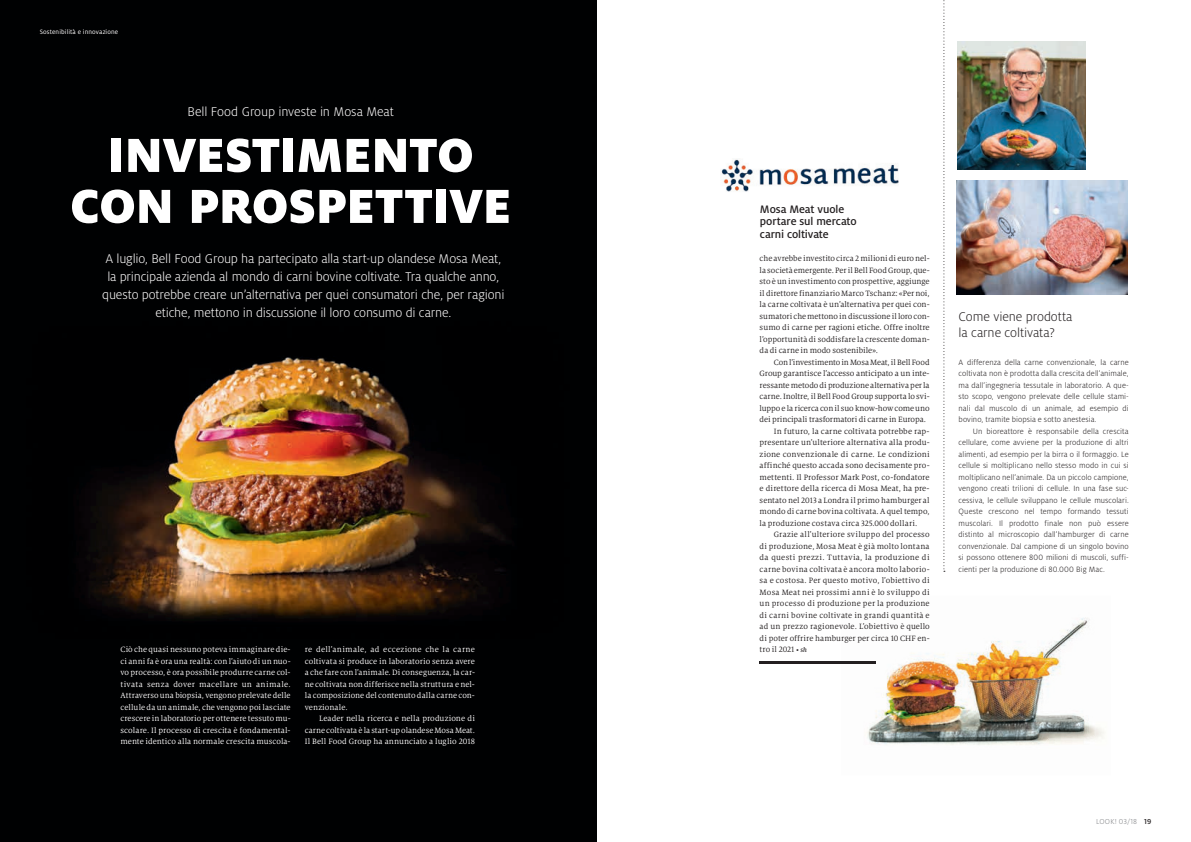
<style>
.page{position:relative;width:1191px;height:842px;background:#fff}
.page>*{position:absolute;margin:0;border:0;box-sizing:border-box;transform-origin:0 0}
.t1{font:900 53px/51px "Milo Pro";letter-spacing:-.005em;color:#fff;text-align:center}
.t2{font:300 14px/18px "Milo Pro";letter-spacing:-.01em;color:#fff;text-align:center}
.t3{font:300 14px/16px "Milo Pro";letter-spacing:-.005em;color:#231f20}
.t4{font:500 12px/12.5px "Milo Pro";letter-spacing:-.005em;color:#231f20}
.t5{font:8.5px/11.5px "Milo Serif Pro";letter-spacing:.01em;color:#231f20;text-align:justify}
.t6{font:300 8.5px/11.5px "Milo Pro";letter-spacing:.005em;color:#231f20;text-align:justify}
.t7{font:8.5px/11.5px "Milo Serif Pro";letter-spacing:.005em;color:#fff;text-align:justify}
.t8{font:8.5px "Milo Serif Pro";letter-spacing:.03em;color:#231f20}
.t9{font:8.5px "Milo Serif Pro";letter-spacing:-.01em;color:#231f20}
.t10{font:8.5px "Milo Serif Pro";letter-spacing:.035em;color:#231f20}
.t11{font:300 8px "Milo Pro";letter-spacing:.01em;color:#808285}
.t12{font:7px "Milo Pro";letter-spacing:.02em;color:#fff}
.s1{font-weight:500;font-style:italic;font-size:7px}
.s2{font-weight:500;color:#231f20}
</style>
<div class="page">
<img style="left:0;top:0;width:596px;height:842px">
<img style="left:957px;top:181px;width:170px;height:113px">
<img style="left:957px;top:41px;width:128px;height:129px">
<img style="left:862px;top:617px;width:236px;height:128px">
<img style="left:721px;top:159px;width:178px;height:33px">
<hr style="left:759px;top:662px;width:117px;height:2px;background:#231f20">
<svg style="left:943px;top:0;width:2px;height:572px"></svg>
<p class="t12" style="left:40px;top:28px;width:80px">Sostenibilità e innovazione</p>
<h2 class="t2" style="left:187px;top:103px;width:208px">Bell Food Group investe in Mosa Meat</h2>
<h1 class="t1" style="left:70px;top:129px;width:442px">INVESTIMENTO<br>CON PROSPETTIVE</h1>
<p class="t2" style="left:102px;top:249px;width:404px">A luglio, Bell Food Group ha partecipato alla start-up olandese Mosa Meat, la principale azienda al mondo di carni bovine coltivate. Tra qualche anno, questo potrebbe creare unʼalternativa per quei consumatori che, per ragioni etiche, mettono in discussione il loro consumo di carne.</p>
<p class="t7" style="left:120px;top:644px;width:172px">Ciò che quasi nessuno poteva immaginare die&shy;ci anni fa è ora una realtà: con lʼaiuto di un nuo&shy;vo processo, è ora possibile produrre carne col&shy;tivata senza dover macellare un animale.<br>Attraverso una biopsia, vengono prelevate delle cellule da un animale, che vengono poi lasciate crescere in laboratorio per ottenere tessuto mu&shy;scolare. Il processo di crescita è fondamental&shy;mente identico alla normale crescita muscola-</p>
<p class="t7" style="left:305px;top:644px;width:172px">re dellʼanimale, ad eccezione che la carne coltivata si produce in laboratorio senza avere a che fare con lʼanimale. Di conseguenza, la car&shy;ne coltivata non differisce nella struttura e nel&shy;la composizione del contenuto dalla carne con&shy;venzionale.</p>
<p class="t7" style="left:305px;top:713px;width:172px;text-indent:14px">Leader nella ricerca e nella produzione di carne coltivata è la start-up olandese Mosa Meat.<br>Il Bell Food Group ha annunciato a luglio 2018</p>
<h3 class="t4" style="left:760px;top:203px;width:98px">Mosa Meat vuole portare sul mercato carni coltivate</h3>
<p class="t5" style="left:759px;top:253px;width:172px">che avrebbe investito circa 2 milioni di euro nel&shy;la società emergente. Per il Bell Food Group, que&shy;sto è un investimento con prospettive, aggiunge il direttore finanziario Marco Tschanz: «Per noi, la carne coltivata è unʼalternativa per quei con&shy;sumatori che mettono in discussione il loro con&shy;sumo di carne per ragioni etiche. Offre inoltre lʼopportunità di soddisfare la crescente doman&shy;da di carne in modo sostenibile».</p>
<p class="t5" style="left:774px;top:356px;width:157px">Con lʼinvestimento in Mosa Meat, il Bell Food</p>
<p class="t5" style="left:759px;top:368px;width:172px">Group garantisce lʼaccesso anticipato a un inte-</p>
<p class="t5" style="left:759px;top:379px;width:172px">ressante metodo di produzione alternativa per la</p>
<p class="t5" style="left:759px;top:391px;width:171px">carne. Inoltre, il Bell Food Group supporta lo svi-</p>
<p class="t9" style="left:759px;top:403px;width:171px">luppo e la ricerca con il suo know-how come uno</p>
<p class="t5" style="left:759px;top:414px;width:168px">dei principali trasformatori di carne in Europa.</p>
<p class="t5" style="left:774px;top:425px;width:157px">In futuro, la carne coltivata potrebbe rap-</p>
<p class="t5" style="left:759px;top:437px;width:171px">presentare unʼulteriore alternativa alla produ-</p>
<p class="t5" style="left:759px;top:448px;width:171px">zione convenzionale di carne. Le condizioni</p>
<p class="t5" style="left:759px;top:460px;width:171px">affinché questo accada sono decisamente pro-</p>
<p class="t5" style="left:759px;top:471px;width:171px">mettenti. Il Professor Mark Post, co-fondatore</p>
<p class="t5" style="left:759px;top:483px;width:172px">e direttore della ricerca di Mosa Meat, ha pre-</p>
<p class="t5" style="left:759px;top:494px;width:172px">sentato nel 2013 a Londra il primo hamburger al</p>
<p class="t5" style="left:759px;top:506px;width:171px">mondo di carne bovina coltivata. A quel tempo,</p>
<p class="t5" style="left:759px;top:517px;width:159px">la produzione costava circa 325.000 dollari.</p>
<p class="t5" style="left:774px;top:529px;width:157px">Grazie allʼulteriore sviluppo del processo</p>
<p class="t5" style="left:759px;top:540px;width:172px">di produzione, Mosa Meat è già molto lontana</p>
<p class="t10" style="left:759px;top:553px;width:171px">da questi prezzi. Tuttavia, la produzione di</p>
<p class="t5" style="left:759px;top:563px;width:171px">carne bovina coltivata è ancora molto laborio-</p>
<p class="t5" style="left:759px;top:575px;width:171px">sa e costosa. Per questo motivo, lʼobiettivo di</p>
<p class="t5" style="left:759px;top:586px;width:171px">Mosa Meat nei prossimi anni è lo sviluppo di</p>
<p class="t5" style="left:759px;top:598px;width:171px">un processo di produzione per la produzione</p>
<p class="t8" style="left:759px;top:610px;width:171px">di carni bovine coltivate in grandi quantità e</p>
<p class="t5" style="left:759px;top:621px;width:172px">ad un prezzo ragionevole. Lʼobiettivo è quello</p>
<p class="t5" style="left:759px;top:632px;width:171px">di poter offrire hamburger per circa 10 CHF en-</p>
<p class="t5" style="left:759px;top:644px;width:49px">tro il 2021 <span class="s1">• sh</span></p>
<h2 class="t3" style="left:958px;top:309px;width:115px">Come viene prodotta la carne coltivata?</h2>
<p class="t6" style="left:958px;top:356px;width:172px">A differenza della carne convenzionale, la carne coltivata non è prodotta dalla crescita dellʼanimale, ma dallʼingegneria tessutale in laboratorio. A que&shy;sto scopo, vengono prelevate delle cellule stami&shy;nali dal muscolo di un animale, ad esempio di bovino, tramite biopsia e sotto anestesia.</p>
<p class="t6" style="left:958px;top:425px;width:172px;text-indent:14px">Un bioreattore è responsabile della crescita cellulare, come avviene per la produzione di altri alimenti, ad esempio per la birra o il formaggio. Le cellule si moltiplicano nello stesso modo in cui si moltiplicano nellʼanimale. Da un piccolo campione, vengono creati trilioni di cellule. In una fase suc&shy;cessiva, le cellule sviluppano le cellule muscolari.<br>Queste crescono nel tempo formando tessuti muscolari. Il prodotto finale non può essere distinto al microscopio dallʼhamburger di carne convenzionale. Dal campione di un singolo bovino si possono ottenere 800 milioni di muscoli, suffi&shy;cienti per la produzione di 80.000 Big Mac.</p>
<p class="t11" style="left:1096px;top:817px;width:57px">LOOK! 03/18 <span class="s2">19</span></p>
</div>
